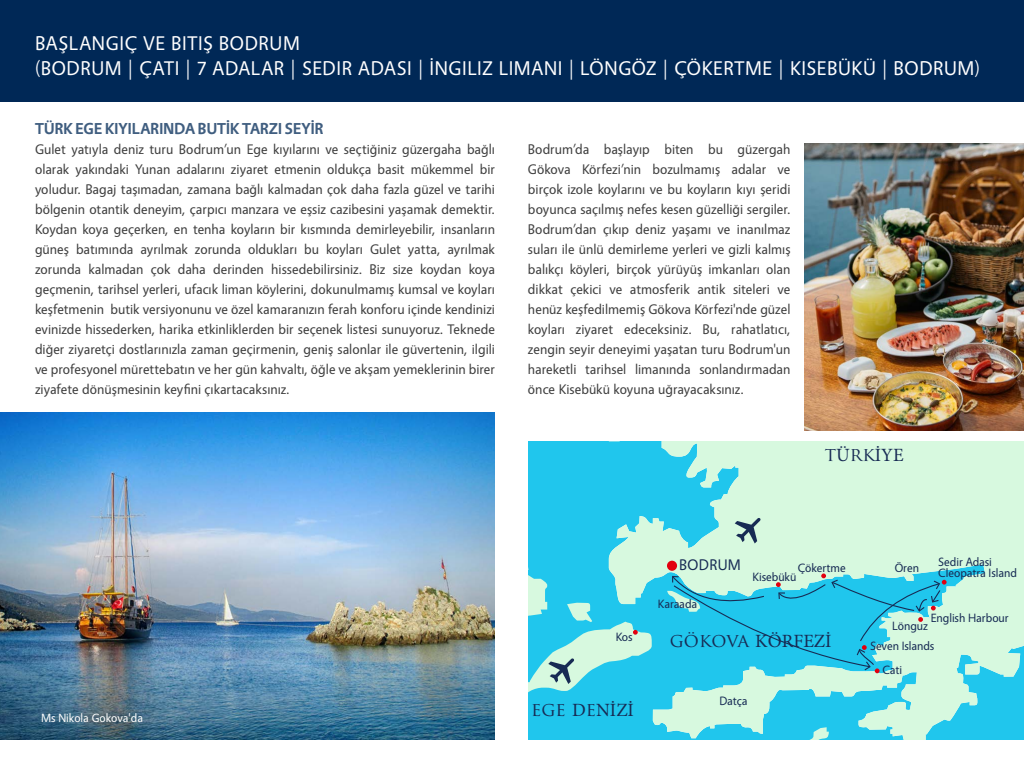
<style>
.page{position:relative;width:1024px;height:768px;background:#fff}
.page>*{position:absolute;margin:0;border:0;box-sizing:border-box;transform-origin:0 0}
.t1{font:20px/25px "Vegur";letter-spacing:.03em;color:#fff}
.t2{font:18.7px "Minion Pro";color:#172b54}
.t3{font:700 16px "Vegur";letter-spacing:.01em;color:#405e80}
.t4{font:15.4px "Vegur";letter-spacing:.025em;color:#172b54}
.t5{font:14px/20px "Vegur";color:#404040;text-align:justify}
.t6{font:12.1px/11px "Vegur";letter-spacing:-.005em;color:#172b54}
.t7{font:12px "Vegur";color:#fff}
.s1{font-family:"Trajan Pro"}
</style>
<div class="page">
<div style="left:0;top:0;width:1024px;height:101px;background:#002856"></div>
<div style="left:528px;top:441px;width:61px;height:298px;background:#20c6ed"></div>
<svg style="left:589px;top:441px;width:435px;height:298px;fill:#d7f9df"></svg>
<svg style="left:791px;top:727px;width:42px;height:12px"></svg>
<div style="left:667px;top:561px;width:10px;height:10px;background:#e2000f;border-radius:50%"></div>
<svg style="left:667px;top:573px;width:280px;height:100px"></svg>
<svg style="left:735px;top:518px;width:25px;height:25px"></svg>
<svg style="left:528px;top:551px;width:124px;height:176px"></svg>
<img style="left:0;top:412px;width:495px;height:327px">
<img style="left:804px;top:143px;width:220px;height:287px">
<h1 class="t1" style="left:35px;top:31px;width:947px">BAŞLANGIÇ VE BITIŞ BODRUM<br>(BODRUM | ÇATI | 7 ADALAR | SEDIR ADASI | İNGILIZ LIMANI | LÖNGÖZ | ÇÖKERTME | KISEBÜKÜ | BODRUM)</h1>
<p class="t3" style="left:35px;top:119px;width:290px">TÜRK EGE KIYILARINDA BUTİK TARZI SEYİR</p>
<p class="t5" style="left:35px;top:139px;width:462px">Gulet yatıyla deniz turu Bodrum’un Ege kıyılarını ve seçtiğiniz güzergaha bağlı olarak yakındaki Yunan adalarını ziyaret etmenin oldukça basit mükemmel bir yoludur. Bagaj taşımadan, zamana bağlı kalmadan çok daha fazla güzel ve tarihi bölgenin otantik deneyim, çarpıcı manzara ve eşsiz cazibesini yaşamak demektir.<br>Koydan koya geçerken, en tenha koyların bir kısmında demirleyebilir, insanların güneş batımında ayrılmak zorunda oldukları bu koyları Gulet yatta, ayrılmak zorunda kalmadan çok daha derinden hissedebilirsiniz. Biz size koydan koya geçmenin, tarihsel yerleri, ufacık liman köylerini, dokunulmamış kumsal ve koyları keşfetmenin butik versiyonunu ve özel kamaranızın ferah konforu içinde kendinizi evinizde hissederken, harika etkinliklerden bir seçenek listesi sunuyoruz. Teknede diğer ziyaretçi dostlarınızla zaman geçirmenin, geniş salonlar ile güvertenin, ilgili ve profesyonel mürettebatın ve her gün kahvaltı, öğle ve akşam yemeklerinin birer ziyafete dönüşmesinin keyfini çıkartacaksınız.</p>
<p class="t5" style="left:528px;top:139px;width:264px">Bodrum’da başlayıp biten bu güzergah Gökova Körfezi’nin bozulmamış adalar ve birçok izole koylarını ve bu koyların kıyı şeridi boyunca saçılmış nefes kesen güzelliği sergiler.<br>Bodrum’dan çıkıp deniz yaşamı ve inanılmaz suları ile ünlü demirleme yerleri ve gizli kalmış balıkçı köyleri, birçok yürüyüş imkanları olan dikkat çekici ve atmosferik antik siteleri ve henüz keşfedilmemiş Gökova Körfezi'nde güzel koyları ziyaret edeceksiniz. Bu, rahatlatıcı, zengin seyir deneyimi yaşatan turu Bodrum'un hareketli tarihsel limanında sonlandırmadan önce Kisebükü koyuna uğrayacaksınız.</p>
<h2 class="t2" style="left:825px;top:443px;width:81px"><span class="s1">T</span>Ü<span class="s1">RK</span>İYE</h2>
<p class="t7" style="left:41px;top:711px;width:103px">Ms Nikola Gokova'da</p>
<p class="t6" style="left:616px;top:632px;width:18px">Kos</p>
<h2 class="t2" style="left:531px;top:698px;width:104px"><span class="s1">EGE</span> D<span class="s1">E</span>NİZİ</h2>
<p class="t6" style="left:798px;top:563px;width:49px">Çökertme</p>
<p class="t6" style="left:895px;top:563px;width:26px">Ören</p>
<p class="t6" style="left:938px;top:557px;width:80px">Sedir Adasi<br>Cleopatra Island</p>
<p class="t6" style="left:931px;top:613px;width:79px">English Harbour</p>
<p class="t6" style="left:870px;top:616px;width:66px;line-height:19.8px;text-indent:22px">Lönguz<br>Seven Islands</p>
<p class="t4" style="left:679px;top:556px;width:63px">BODRUM</p>
<p class="t6" style="left:753px;top:572px;width:45px">Kisebükü</p>
<p class="t6" style="left:658px;top:599px;width:41px">Karaada</p>
<h2 class="t2" style="left:670px;top:628px;width:163px"><span class="s1">GÖKOVA</span> KÖRFEZİ</h2>
<p class="t6" style="left:719px;top:695px;width:30px">Datça</p>
<p class="t6" style="left:883px;top:664px;width:21px">Cati</p>
</div>
